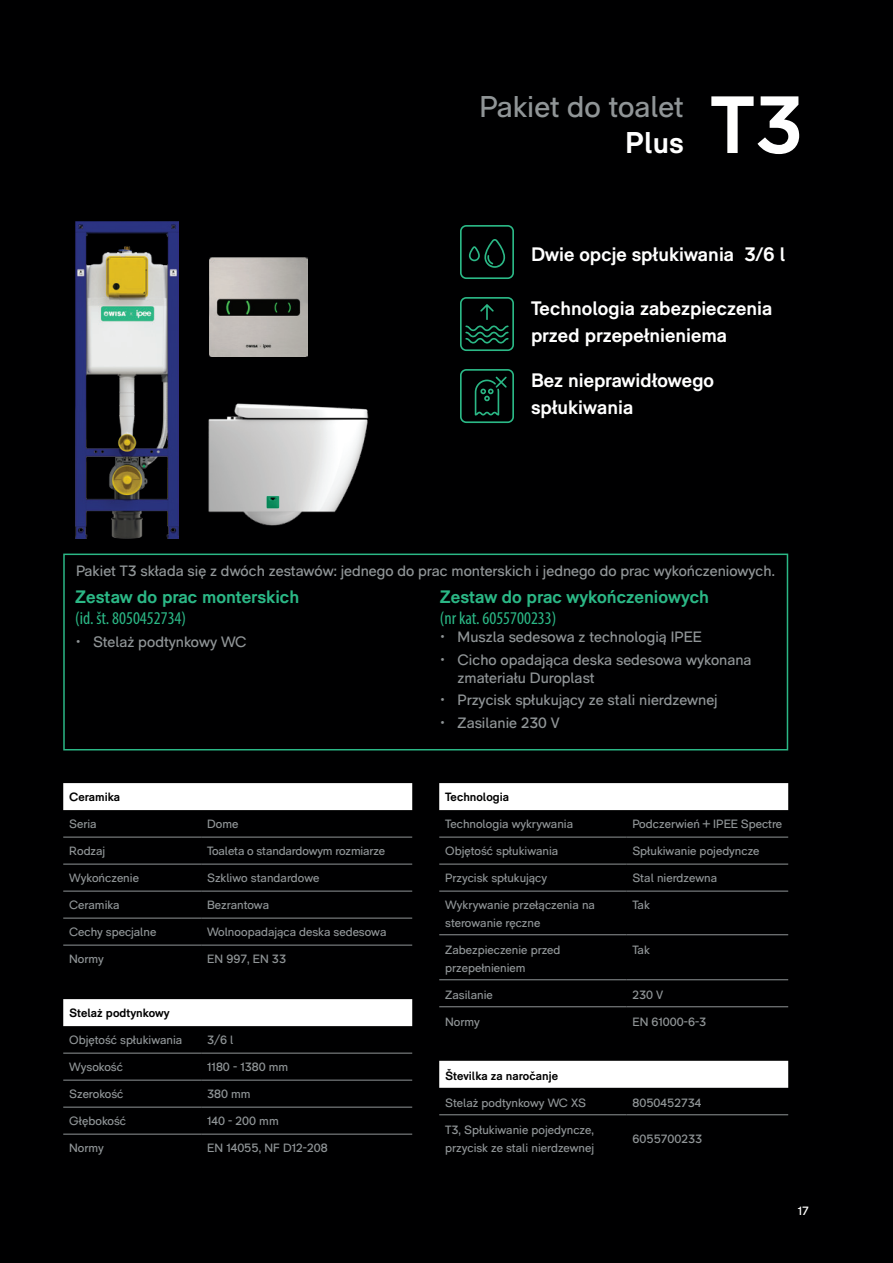
<style>
.page{position:relative;width:893px;height:1263px;background:#000001}
.page>*{position:absolute;margin:0;border:0;box-sizing:border-box;transform-origin:0 0}
.t1{font:700 81px "RM Pro";color:#fff}
.t2{font:30px "RM Pro";color:#909597}
.t3{font:700 30px "RM Pro";color:#fff}
.t4{font:700 19.5px/27px "RM Pro";color:#fff}
.t5{font:700 18px "RM Pro";color:#2bb886}
.t6{font:condensed 18px "Myriad Pro";color:#2bb886}
.t7{font:15px/18px "RM Pro";color:#909597}
.t8{font:12px/18px "RM Pro";color:#909597}
.t9{font:700 12px "RM Pro";color:#000001}
.t10{font:12px "RM Pro";color:#fff}
</style>
<div class="page">
<svg style="left:63px;top:783px;width:349px;height:243px"></svg>
<hr style="left:201px;top:837px;width:211px;height:1px;background:#909597">
<hr style="left:201px;top:1053px;width:211px;height:1px;background:#909597">
<hr style="left:63px;top:837px;width:138px;height:1px;background:#909597">
<hr style="left:63px;top:1053px;width:138px;height:1px;background:#909597">
<hr style="left:63px;top:918px;width:138px;height:1px;background:#909597">
<hr style="left:201px;top:918px;width:211px;height:1px;background:#909597">
<hr style="left:63px;top:864px;width:138px;height:1px;background:#909597">
<hr style="left:201px;top:864px;width:211px;height:1px;background:#909597">
<hr style="left:63px;top:891px;width:138px;height:1px;background:#909597">
<hr style="left:201px;top:891px;width:211px;height:1px;background:#909597">
<hr style="left:63px;top:945px;width:138px;height:1px;background:#909597">
<hr style="left:201px;top:945px;width:211px;height:1px;background:#909597">
<hr style="left:63px;top:1080px;width:138px;height:1px;background:#909597">
<hr style="left:201px;top:1080px;width:211px;height:1px;background:#909597">
<hr style="left:63px;top:1107px;width:138px;height:1px;background:#909597">
<hr style="left:201px;top:1107px;width:211px;height:1px;background:#909597">
<hr style="left:63px;top:1134px;width:138px;height:1px;background:#909597">
<hr style="left:201px;top:1134px;width:211px;height:1px;background:#909597">
<svg style="left:439px;top:783px;width:349px;height:305px"></svg>
<hr style="left:439px;top:1114px;width:187px;height:1px;background:#909597">
<hr style="left:626px;top:1114px;width:162px;height:1px;background:#909597">
<hr style="left:439px;top:837px;width:187px;height:1px;background:#909597">
<hr style="left:626px;top:837px;width:162px;height:1px;background:#909597">
<hr style="left:439px;top:864px;width:187px;height:1px;background:#909597">
<hr style="left:626px;top:864px;width:162px;height:1px;background:#909597">
<hr style="left:439px;top:891px;width:187px;height:1px;background:#909597">
<hr style="left:626px;top:891px;width:162px;height:1px;background:#909597">
<hr style="left:439px;top:979px;width:187px;height:1px;background:#909597">
<hr style="left:626px;top:979px;width:162px;height:1px;background:#909597">
<hr style="left:439px;top:934px;width:187px;height:1px;background:#909597">
<hr style="left:626px;top:934px;width:162px;height:1px;background:#909597">
<hr style="left:439px;top:1006px;width:187px;height:1px;background:#909597">
<hr style="left:626px;top:1006px;width:162px;height:1px;background:#909597">
<div style="left:63px;top:553px;width:725px;height:197px;border:2px solid #2bb886"></div>
<img style="left:76px;top:221px;width:103px;height:317px">
<img style="left:209px;top:257px;width:99px;height:100px">
<svg style="left:460px;top:297px;width:54px;height:54px"></svg>
<svg style="left:460px;top:369px;width:54px;height:54px"></svg>
<svg style="left:460px;top:225px;width:54px;height:54px"></svg>
<img style="left:208px;top:403px;width:161px;height:123px">
<img style="left:266px;top:491px;width:14px;height:21px">
<h2 class="t2" style="left:480px;top:89px;width:205px">Pakiet do toalet</h2>
<h2 class="t3" style="left:625px;top:125px;width:60px">Plus</h2>
<h1 class="t1" style="left:711px;top:77px;width:94px">T3</h1>
<h3 class="t4" style="left:531px;top:241px;width:256px">Dwie opcje spłukiwania 3/6 l</h3>
<h3 class="t4" style="left:531px;top:295px;width:243px">Technologia zabezpieczenia przed przepełnieniema</h3>
<h3 class="t4" style="left:531px;top:367px;width:185px">Bez nieprawidłowego spłukiwania</h3>
<p class="t7" style="left:76px;top:562px;width:700px">Pakiet T3 składa się z dwóch zestawów: jednego do prac monterskich i jednego do prac wykończeniowych.</p>
<h3 class="t5" style="left:75px;top:586px;width:226px">Zestaw do prac monterskich</h3>
<h3 class="t6" style="left:75px;top:608px;width:112px">(id. št. 8050452734)</h3>
<p class="t7" style="left:76px;top:633px;width:172px">• Stelaż podtynkowy WC</p>
<h3 class="t5" style="left:440px;top:586px;width:271px">Zestaw do prac wykończeniowych</h3>
<h3 class="t6" style="left:440px;top:608px;width:118px">(nr kat. 6055700233)</h3>
<p class="t7" style="left:441px;top:628px;width:263px">• Muszla sedesowa z technologią IPEE</p>
<p class="t7" style="left:458px;top:651px;width:296px;text-indent:-17px">• Cicho opadająca deska sedesowa wykonana zmateriału Duroplast</p>
<p class="t7" style="left:441px;top:691px;width:279px">• Przycisk spłukujący ze stali nierdzewnej</p>
<p class="t7" style="left:441px;top:714px;width:121px">• Zasilanie 230 V</p>
<p class="t9" style="left:69px;top:790px;width:53px">Ceramika</p>
<p class="t8" style="left:69px;top:815px;width:29px">Seria</p>
<p class="t8" style="left:207px;top:815px;width:33px">Dome</p>
<p class="t8" style="left:69px;top:842px;width:38px">Rodzaj</p>
<p class="t8" style="left:207px;top:842px;width:179px">Toaleta o standardowym rozmiarze</p>
<p class="t8" style="left:69px;top:869px;width:71px">Wykończenie</p>
<p class="t8" style="left:207px;top:869px;width:114px">Szkliwo standardowe</p>
<p class="t8" style="left:69px;top:896px;width:52px">Ceramika</p>
<p class="t8" style="left:207px;top:896px;width:63px">Bezrantowa</p>
<p class="t8" style="left:69px;top:923px;width:89px">Cechy specjalne</p>
<p class="t8" style="left:207px;top:923px;width:181px">Wolnoopadająca deska sedesowa</p>
<p class="t8" style="left:69px;top:950px;width:36px">Normy</p>
<p class="t8" style="left:207px;top:950px;width:80px">EN 997, EN 33</p>
<p class="t9" style="left:69px;top:1006px;width:102px">Stelaż podtynkowy</p>
<p class="t8" style="left:69px;top:1031px;width:115px">Objętość spłukiwania</p>
<p class="t8" style="left:207px;top:1031px;width:28px">3/6 l</p>
<p class="t8" style="left:69px;top:1058px;width:55px">Wysokość</p>
<p class="t8" style="left:207px;top:1058px;width:83px">1180 - 1380 mm</p>
<p class="t8" style="left:69px;top:1085px;width:56px">Szerokość</p>
<p class="t8" style="left:207px;top:1085px;width:45px">380 mm</p>
<p class="t8" style="left:69px;top:1112px;width:58px">Głębokość</p>
<p class="t8" style="left:207px;top:1112px;width:73px">140 - 200 mm</p>
<p class="t8" style="left:69px;top:1139px;width:36px">Normy</p>
<p class="t8" style="left:207px;top:1139px;width:122px">EN 14055, NF D12-208</p>
<p class="t9" style="left:445px;top:790px;width:65px">Technologia</p>
<p class="t8" style="left:445px;top:815px;width:129px">Technologia wykrywania</p>
<p class="t8" style="left:632px;top:815px;width:151px">Podczerwień + IPEE Spectre</p>
<p class="t8" style="left:445px;top:842px;width:115px">Objętość spłukiwania</p>
<p class="t8" style="left:632px;top:842px;width:129px">Spłukiwanie pojedyncze</p>
<p class="t8" style="left:445px;top:869px;width:103px">Przycisk spłukujący</p>
<p class="t8" style="left:632px;top:869px;width:86px">Stal nierdzewna</p>
<p class="t8" style="left:445px;top:896px;width:151px">Wykrywanie przełączenia na sterowanie ręczne</p>
<p class="t8" style="left:632px;top:896px;width:19px">Tak</p>
<p class="t8" style="left:445px;top:941px;width:117px">Zabezpieczenie przed przepełnieniem</p>
<p class="t8" style="left:632px;top:941px;width:19px">Tak</p>
<p class="t8" style="left:445px;top:986px;width:49px">Zasilanie</p>
<p class="t8" style="left:632px;top:986px;width:32px">230 V</p>
<p class="t8" style="left:445px;top:1013px;width:36px">Normy</p>
<p class="t8" style="left:632px;top:1013px;width:75px">EN 61000-6-3</p>
<p class="t9" style="left:445px;top:1069px;width:114px">Številka za naročanje</p>
<p class="t8" style="left:445px;top:1094px;width:142px">Stelaż podtynkowy WC XS</p>
<p class="t8" style="left:632px;top:1094px;width:70px">8050452734</p>
<p class="t8" style="left:445px;top:1121px;width:151px">T3, Spłukiwanie pojedyncze, przycisk ze stali nierdzewnej</p>
<p class="t8" style="left:632px;top:1130px;width:71px">6055700233</p>
<p class="t10" style="left:798px;top:1203px;width:13px">17</p>
</div>
